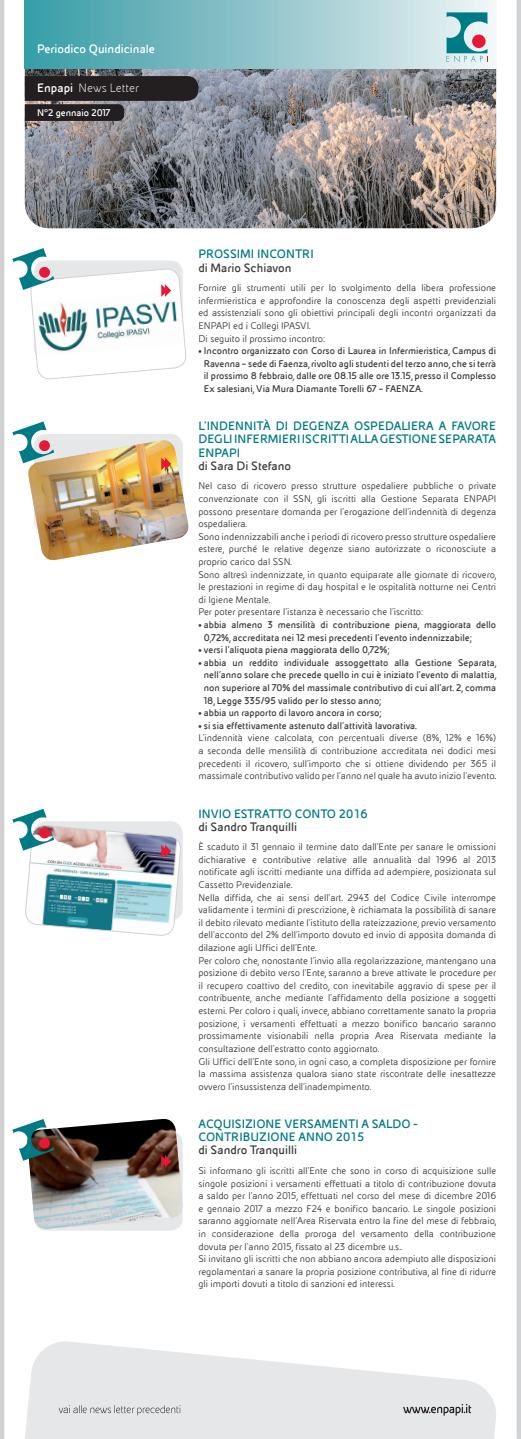
<style>
.page{position:relative;width:521px;height:1439px;background:#fff}
.page>*{position:absolute;margin:0;border:0;box-sizing:border-box;transform-origin:0 0}
.t1{font:700 13.12px/13.1px "Eni Tab";color:#007b85;text-align:justify}
.t2{font:700 13.12px "Eni Tab";color:#3e3e3f}
.t3{font:700 13.12px "Eni Exp";color:#fff}
.t4{font:300 13.12px "Eni Exp";color:#fff}
.t5{font:10.5px/12.6px "Eni Exp Reg";color:#3e3e3f}
.t6{font:700 10.5px/12.6px "Eni Exp";color:#3e3e3f;text-align:justify}
.t7{font:700 10.5px "Eni Exp";color:#fff}
.s1{font-weight:700}
.s2{font-family:"Eni Exp";font-weight:700}
</style>
<div class="page">
<img style="left:25px;top:69px;width:471px;height:159px">
<div style="left:25px;top:0;width:471px;height:69px;background:linear-gradient(to right,#369aa5,#eff3f5)"></div>
<svg style="left:446px;top:12px;width:42px;height:50px;background:#82bcc2"></svg>
<div style="left:472px;top:35px;width:13px;height:13px;background:#e51836;border-radius:50%"></div>
<hr style="left:0;top:0;width:4px;height:1439px;background:#d1d2d4">
<div style="left:516px;top:0;width:5px;height:1439px;background:#d1d2d4"></div>
<svg style="left:25px;top:1341px;width:471px;height:98px;fill:#e6e7e9"></svg>
<svg style="left:403px;top:1404px;width:68px;height:11px"></svg>
<svg style="left:59px;top:1405px;width:122px;height:10px"></svg>
<svg style="left:12px;top:248px;width:175px;height:132px"></svg>
<img style="left:12px;top:421px;width:177px;height:140px">
<svg style="left:12px;top:809px;width:169px;height:127px"></svg>
<img style="left:12px;top:1118px;width:171px;height:111px">
<svg style="left:25px;top:76px;width:173px;height:45px;background:#3e3c3e"></svg>
<p class="t3" style="left:37px;top:42px;width:119px">Periodico Quindicinale</p>
<p class="t4" style="left:37px;top:81px;width:103px"><span class="s1">Enpapi</span> News Letter</p>
<p class="t7" style="left:37px;top:108px;width:74px">N°2 gennaio 2017</p>
<p class="t1" style="left:198px;top:248px;width:117px">PROSSIMI INCONTRI</p>
<p class="t2" style="left:198px;top:260px;width:95px">di Mario Schiavon</p>
<p class="t5" style="left:198px;top:282px;width:299px">Fornire gli strumenti utili per lo svolgimento della libera professione infermieristica e approfondire la conoscenza degli aspetti previdenziali ed assistenziali sono gli obiettivi principali degli incontri organizzati da ENPAPI ed i Collegi IPASVI.<br>Di seguito il prossimo incontro:</p>
<p class="t6" style="left:204px;top:344px;width:294px;text-indent:-5px">• Incontro organizzato con Corso di Laurea in Infermieristica, Campus di Ravenna – sede di Faenza, rivolto agli studenti del terzo anno, che si terrà il prossimo 8 febbraio, dalle ore 08.15 alle ore 13.15, presso il Complesso Ex salesiani, Via Mura Diamante Torelli 67 – FAENZA.</p>
<p class="t1" style="left:198px;top:420px;width:299px">L’INDENNITÀ DI DEGENZA OSPEDALIERA A FAVORE DEGLI INFERMIERI ISCRITTI ALLA GESTIONE SEPARATA ENPAPI</p>
<p class="t2" style="left:198px;top:459px;width:94px">di Sara Di Stefano</p>
<p class="t5" style="left:198px;top:480px;width:299px">Nel caso di ricovero presso strutture ospedaliere pubbliche o private convenzionate con il SSN, gli iscritti alla Gestione Separata ENPAPI possono presentare domanda per l’erogazione dell’indennità di degenza ospedaliera.<br>Sono indennizzabili anche i periodi di ricovero presso strutture ospedaliere estere, purché le relative degenze siano autorizzate o riconosciute a proprio carico dal SSN.<br>Sono altresì indennizzate, in quanto equiparate alle giornate di ricovero, le prestazioni in regime di day hospital e le ospitalità notturne nei Centri di Igiene Mentale.<br>Per poter presentare l’istanza è necessario che l’iscritto:</p>
<p class="t6" style="left:204px;top:618px;width:294px;text-indent:-5px">• abbia almeno 3 mensilità di contribuzione piena, maggiorata dello<br>0,72%, accreditata nei 12 mesi precedenti l’evento indennizzabile;</p>
<p class="t6" style="left:198px;top:643px;width:193px">• versi l’aliquota piena maggiorata dello 0,72%;</p>
<p class="t6" style="left:204px;top:656px;width:294px;text-indent:-5px">• abbia un reddito individuale assoggettato alla Gestione Separata, nell’anno solare che precede quello in cui è iniziato l’evento di malattia, non superiore al 70% del massimale contributivo di cui all’art. 2, comma 18, Legge 335/95 valido per lo stesso anno;</p>
<p class="t6" style="left:198px;top:706px;width:185px">• abbia un rapporto di lavoro ancora in corso;</p>
<p class="t6" style="left:198px;top:719px;width:220px">• si sia effettivamente astenuto dall’attività lavorativa.</p>
<p class="t5" style="left:198px;top:732px;width:299px;text-align:justify">L’indennità viene calcolata, con percentuali diverse (8%, 12% e 16%) a seconda delle mensilità di contribuzione accreditata nei dodici mesi precedenti il ricovero, sull’importo che si ottiene dividendo per 365 il massimale contributivo valido per l’anno nel quale ha avuto inizio l’evento<span class="s2">.</span></p>
<p class="t1" style="left:198px;top:807px;width:171px">INVIO ESTRATTO CONTO 2016</p>
<p class="t2" style="left:198px;top:819px;width:100px">di Sandro Tranquilli</p>
<p class="t5" style="left:198px;top:841px;width:299px">È scaduto il 31 gennaio il termine dato dall’Ente per sanare le omissioni dichiarative e contributive relative alle annualità dal 1996 al 2013 notificate agli iscritti mediante una diffida ad adempiere, posizionata sul Cassetto Previdenziale.<br>Nella diffida, che ai sensi dell’art. 2943 del Codice Civile interrompe validamente i termini di prescrizione, è richiamata la possibilità di sanare il debito rilevato mediante l’istituto della rateizzazione, previo versamento dell’acconto del 2% dell’importo dovuto ed invio di apposita domanda di dilazione agli Uffici dell’Ente.<br>Per coloro che, nonostante l’invio alla regolarizzazione, mantengano una posizione di debito verso l’Ente, saranno a breve attivate le procedure per il recupero coattivo del credito, con inevitabile aggravio di spese per il contribuente, anche mediante l’affidamento della posizione a soggetti esterni. Per coloro i quali, invece, abbiano correttamente sanato la propria posizione, i versamenti effettuati a mezzo bonifico bancario saranno prossimamente visionabili nella propria Area Riservata mediante la consultazione dell’estratto conto aggiornato.<br>Gli Uffici dell’Ente sono, in ogni caso, a completa disposizione per fornire la massima assistenza qualora siano state riscontrate delle inesattezze ovvero l’insussistenza dell’inadempimento.</p>
<p class="t1" style="left:198px;top:1117px;width:221px">ACQUISIZIONE VERSAMENTI A SALDO -<br>CONTRIBUZIONE ANNO 2015</p>
<p class="t2" style="left:198px;top:1143px;width:100px">di Sandro Tranquilli</p>
<p class="t5" style="left:198px;top:1164px;width:299px">Si informano gli iscritti all’Ente che sono in corso di acquisizione sulle singole posizioni i versamenti effettuati a titolo di contribuzione dovuta a saldo per l’anno 2015, effettuati nel corso del mese di dicembre 2016 e gennaio 2017 a mezzo F24 e bonifico bancario. Le singole posizioni saranno aggiornate nell’Area Riservata entro la fine del mese di febbraio, in considerazione della proroga del versamento della contribuzione dovuta per l’anno 2015, fissato al 23 dicembre u.s..<br>Si invitano gli iscritti che non abbiano ancora adempiuto alle disposizioni regolamentari a sanare la propria posizione contributiva, al fine di ridurre gli importi dovuti a titolo di sanzioni ed interessi.</p>
</div>
